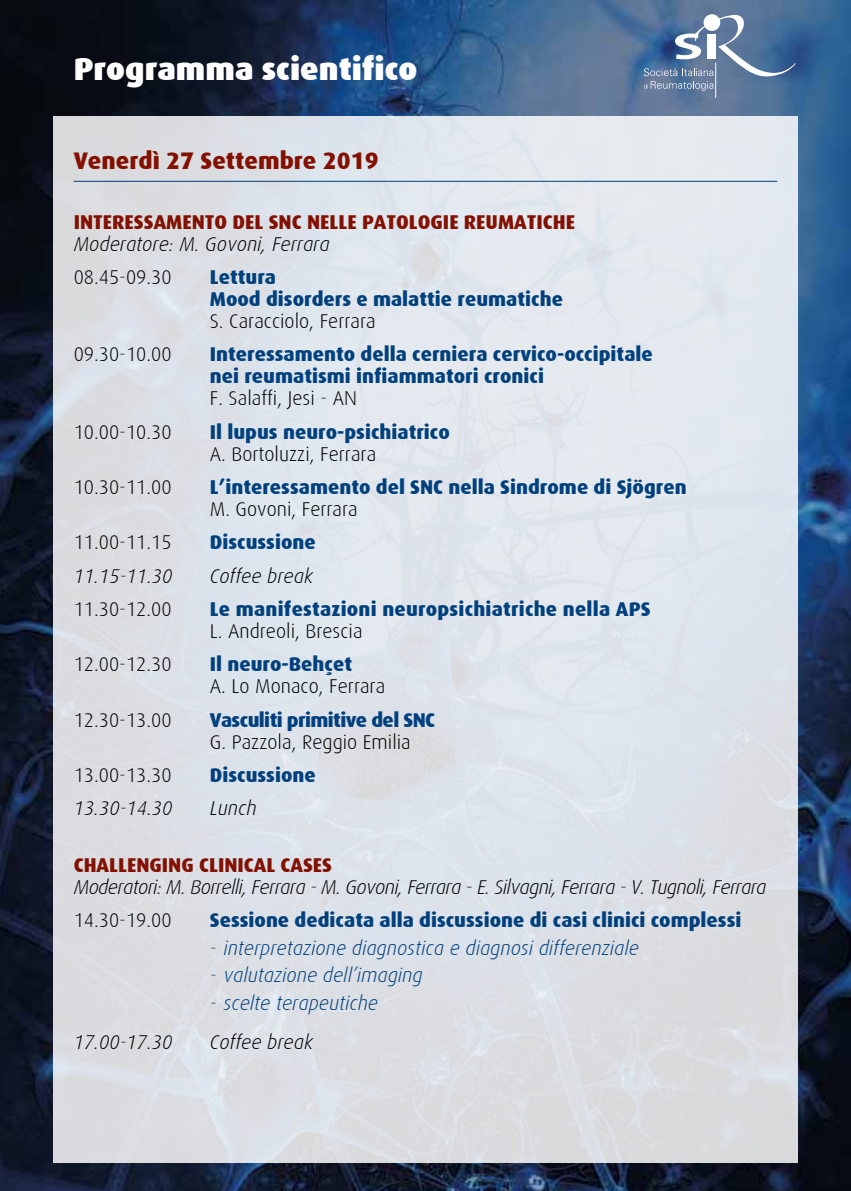
<style>
.page{position:relative;width:851px;height:1191px;background:#fff}
.page>*{position:absolute;margin:0;border:0;box-sizing:border-box;transform-origin:0 0}
.t1{font:900 32px "Dax";color:#fff}
.t2{font:800 24px "Dax";color:#831000}
.t3{font:800 20px/22px "Dax";color:#00407d}
.t4{font:300 20px "Dax";color:#000}
.t5{font:italic 300 20px "Dax";letter-spacing:-.03em;color:#000}
.t6{font:italic 300 20px "Dax";color:#00407d}
.t7{font:800 20px "Dax";color:#831000}
.t8{font:italic 300 20px "Dax";color:#000}
.t9{font:800 20px "Dax";letter-spacing:-.03em;color:#00407d}
</style>
<div class="page">
<img style="left:0;top:0;width:851px;height:1191px">
<hr style="left:715px;top:63px;width:1px;height:35px;background:#fff">
<svg style="left:643px;top:15px;width:152px;height:76px;background:#6783a6"></svg>
<div style="left:53px;top:116px;width:744px;height:1046px;background:linear-gradient(to right,#dbdfe4,#e0e5ec)"></div>
<hr style="left:74px;top:181px;width:703px;height:1px;background:#00407d">
<h1 class="t1" style="left:74px;top:51px;width:345px">Programma scientifico</h1>
<p class="t2" style="left:74px;top:147px;width:306px">Venerdì 27 Settembre 2019</p>
<p class="t7" style="left:74px;top:210px;width:502px">INTERESSAMENTO DEL SNC NELLE PATOLOGIE REUMATICHE</p>
<p class="t8" style="left:74px;top:233px;width:257px">Moderatore: M. Govoni, Ferrara</p>
<p class="t4" style="left:74px;top:266px;width:99px">08.45-09.30</p>
<p class="t3" style="left:210px;top:266px;width:354px">Lettura<br>Mood disorders e malattie reumatiche</p>
<p class="t4" style="left:210px;top:310px;width:167px">S. Caracciolo, Ferrara</p>
<p class="t4" style="left:74px;top:343px;width:99px">09.30-10.00</p>
<p class="t3" style="left:210px;top:343px;width:444px">Interessamento della cerniera cervico-occipitale nei reumatismi infiammatori cronici</p>
<p class="t4" style="left:210px;top:387px;width:149px">F. Salaffi, Jesi - AN</p>
<p class="t4" style="left:74px;top:421px;width:99px">10.00-10.30</p>
<p class="t3" style="left:210px;top:421px;width:241px">Il lupus neuro-psichiatrico</p>
<p class="t4" style="left:210px;top:443px;width:168px">A. Bortoluzzi, Ferrara</p>
<p class="t4" style="left:74px;top:476px;width:99px">10.30-11.00</p>
<p class="t3" style="left:210px;top:476px;width:478px">L’interessamento del SNC nella Sindrome di Sjögren</p>
<p class="t4" style="left:210px;top:498px;width:149px">M. Govoni, Ferrara</p>
<p class="t4" style="left:74px;top:531px;width:99px">11.00-11.15</p>
<p class="t3" style="left:210px;top:531px;width:107px">Discussione</p>
<p class="t5" style="left:74px;top:565px;width:100px">11.15-11.30</p>
<p class="t8" style="left:210px;top:565px;width:104px">Coffee break</p>
<p class="t4" style="left:74px;top:598px;width:99px">11.30-12.00</p>
<p class="t3" style="left:210px;top:598px;width:442px">Le manifestazioni neuropsichiatriche nella APS</p>
<p class="t4" style="left:210px;top:620px;width:154px">L. Andreoli, Brescia</p>
<p class="t4" style="left:74px;top:653px;width:99px">12.00-12.30</p>
<p class="t3" style="left:210px;top:653px;width:144px">Il neuro-Behçet</p>
<p class="t4" style="left:210px;top:675px;width:177px">A. Lo Monaco, Ferrara</p>
<p class="t4" style="left:74px;top:709px;width:99px">12.30-13.00</p>
<p class="t9" style="left:210px;top:708px;width:227px">Vasculiti primitive del SNC</p>
<p class="t4" style="left:210px;top:731px;width:202px">G. Pazzola, Reggio Emilia</p>
<p class="t4" style="left:74px;top:764px;width:99px">13.00-13.30</p>
<p class="t3" style="left:210px;top:764px;width:107px">Discussione</p>
<p class="t5" style="left:74px;top:797px;width:100px">13.30-14.30</p>
<p class="t5" style="left:210px;top:797px;width:48px">Lunch</p>
<p class="t7" style="left:74px;top:853px;width:260px">CHALLENGING CLINICAL CASES</p>
<p class="t5" style="left:74px;top:875px;width:694px">Moderatori: M. Borrelli, Ferrara - M. Govoni, Ferrara - E. Silvagni, Ferrara - V. Tugnoli, Ferrara</p>
<p class="t4" style="left:74px;top:909px;width:99px">14.30-19.00</p>
<p class="t3" style="left:210px;top:909px;width:533px">Sessione dedicata alla discussione di casi clinici complessi</p>
<p class="t6" style="left:210px;top:936px;width:430px">- interpretazione diagnostica e diagnosi differenziale</p>
<p class="t6" style="left:210px;top:964px;width:214px">- valutazione dell’imaging</p>
<p class="t6" style="left:210px;top:992px;width:170px">- scelte terapeutiche</p>
<p class="t5" style="left:74px;top:1031px;width:100px">17.00-17.30</p>
<p class="t8" style="left:210px;top:1031px;width:104px">Coffee break</p>
</div>
